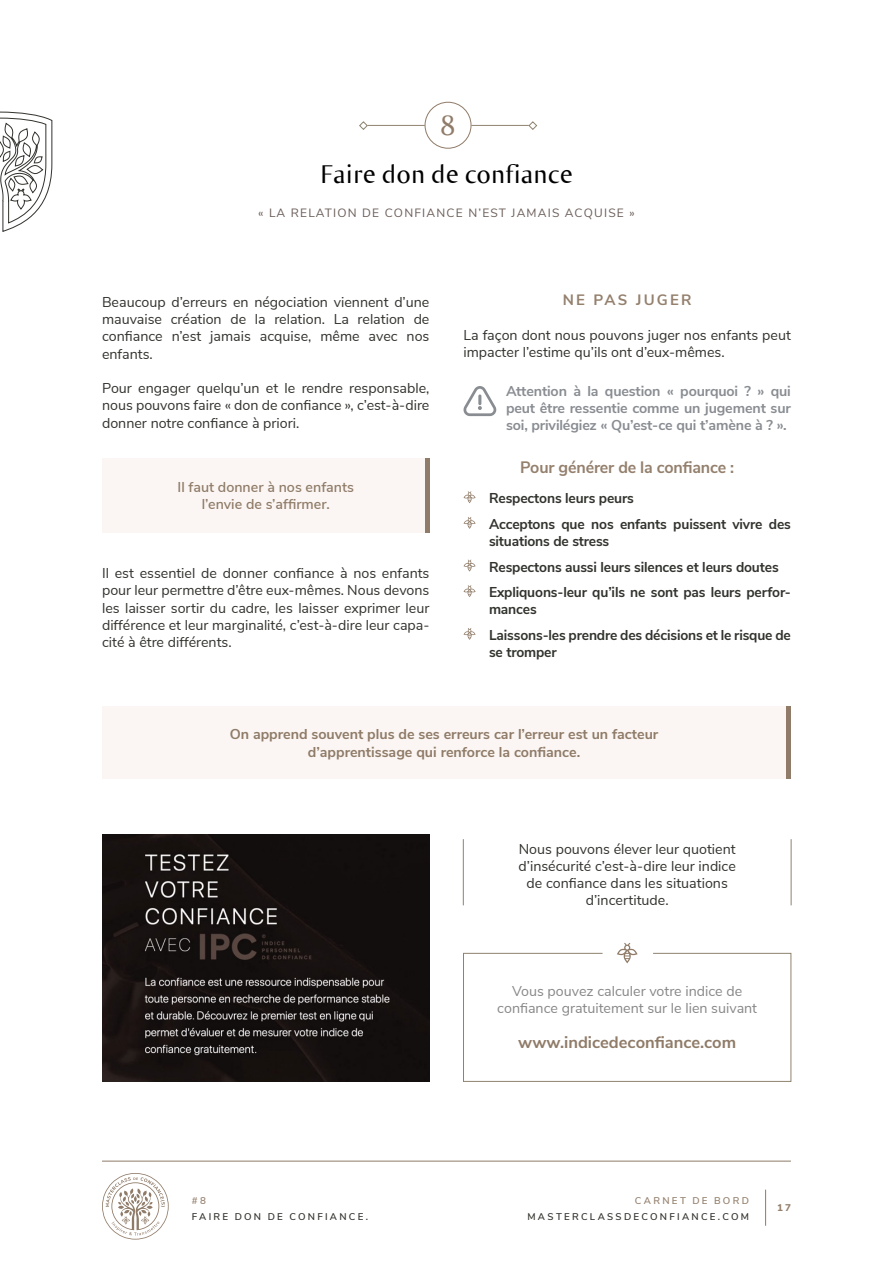
<style>
.page{position:relative;width:893px;height:1263px;background:#fff}
.page>*{position:absolute;margin:0;border:0;box-sizing:border-box;transform-origin:0 0}
.t1{font:30px "Ogirema";color:#8f7b68}
.t2{font:27px "Ogirema";letter-spacing:.01em;color:#000}
.t3{font:700 16.5px "Nunito Sans";letter-spacing:-.01em;color:#94806d}
.t4{font:700 16.5px "Nunito Sans";color:#8f7b68}
.t5{font:700 15px "Nunito Sans";letter-spacing:.15em;color:#94806d}
.t6{font:14.25px/17.2px "Nunito Sans";color:#31332d;text-align:justify}
.t7{font:700 14.25px/25.7px "Nunito Sans";letter-spacing:-.01em;color:#31332d}
.t8{font:700 14.25px/17.2px "Nunito Sans";letter-spacing:-.01em;color:#898d92;text-align:justify}
.t9{font:700 14.25px/17.2px "Nunito Sans";color:#8f7b68;text-align:center}
.t10{font:14.25px/17.2px "Nunito Sans";color:#878787;text-align:center}
.t11{font:600 14.25px/17.2px "Nunito Sans";color:#8f7b68;text-align:center}
.t12{font:12px "Nunito Sans";letter-spacing:.1em;color:#695c57}
.t13{font:600 9.75px "Nunito Sans";letter-spacing:.23em;color:#31332d}
.t14{font:600 9.75px "Nunito Sans";letter-spacing:.23em;color:#94806d}
.t15{font:800 9.75px "Nunito Sans";color:#94806d}
</style>
<div class="page">
<hr style="left:102px;top:1161px;width:689px;height:1px;background:#8f7b68">
<hr style="left:765px;top:1190px;width:1px;height:36px;background:#8f7b68">
<svg style="left:102px;top:1173px;width:67px;height:66px"></svg>
<div style="left:102px;top:459px;width:327px;height:74px;background:#fbf6f3"></div>
<div style="left:102px;top:707px;width:689px;height:72px;background:#fbf6f3"></div>
<hr style="left:425px;top:459px;width:4px;height:74px;background:#8f7b68">
<hr style="left:787px;top:707px;width:4px;height:72px;background:#8f7b68">
<hr style="left:471px;top:125px;width:58px;height:1px;background:#8e836f">
<hr style="left:367px;top:125px;width:58px;height:1px;background:#8e836f">
<div style="left:425px;top:102px;width:46px;height:46px;border:1px solid #8f7b68;border-radius:50%"></div>
<svg style="left:359px;top:121px;width:9px;height:9px"></svg>
<svg style="left:528px;top:121px;width:9px;height:9px"></svg>
<svg style="left:0;top:112px;width:52px;height:120px"></svg>
<svg style="left:463px;top:491px;width:13px;height:12px"></svg>
<svg style="left:463px;top:517px;width:13px;height:12px"></svg>
<svg style="left:463px;top:560px;width:13px;height:12px"></svg>
<svg style="left:463px;top:585px;width:13px;height:12px"></svg>
<svg style="left:463px;top:628px;width:13px;height:12px"></svg>
<svg style="left:463px;top:386px;width:33px;height:30px"></svg>
<img style="left:102px;top:834px;width:327px;height:247px">
<svg style="left:463px;top:943px;width:328px;height:139px"></svg>
<hr style="left:463px;top:839px;width:1px;height:66px;background:#8e836f">
<hr style="left:791px;top:839px;width:1px;height:66px;background:#8e836f">
<h1 class="t1" style="left:440px;top:107px;width:17px">8</h1>
<h2 class="t2" style="left:320px;top:158px;width:254px">Faire don de confiance</h2>
<p class="t12" style="left:258px;top:204px;width:378px">« LA RELATION DE CONFIANCE N’EST JAMAIS ACQUISE »</p>
<p class="t6" style="left:102px;top:292px;width:329px">Beaucoup d’erreurs en négociation viennent d’une mauvaise création de la relation. La relation de confiance n’est jamais acquise, même avec nos enfants.</p>
<p class="t6" style="left:102px;top:379px;width:329px">Pour engager quelqu’un et le rendre responsable, nous pouvons faire « don de confiance », c’est-à-dire donner notre confiance à priori.</p>
<p class="t11" style="left:178px;top:478px;width:178px">Il faut donner à nos enfants l’envie de s’affirmer.</p>
<p class="t6" style="left:102px;top:564px;width:329px">Il est essentiel de donner confiance à nos enfants pour leur permettre d’être eux-mêmes. Nous devons les laisser sortir du cadre, les laisser exprimer leur différence et leur marginalité, c’est-à-dire leur capa&shy;cité à être différents.</p>
<p class="t5" style="left:563px;top:289px;width:130px">NE PAS JUGER</p>
<p class="t6" style="left:463px;top:325px;width:329px">La façon dont nous pouvons juger nos enfants peut impacter l’estime qu’ils ont d’eux-mêmes.</p>
<p class="t8" style="left:506px;top:381px;width:286px">Attention à la question « pourquoi ? » qui peut être ressentie comme un jugement sur soi, privilégiez « Qu’est-ce qui t’amène à ? ».</p>
<p class="t3" style="left:520px;top:456px;width:216px">Pour générer de la confiance :</p>
<p class="t7" style="left:489px;top:485px;width:303px">Respectons leurs peurs<br>Acceptons que nos enfants puissent vivre des</p>
<p class="t7" style="left:489px;top:527px;width:303px">situations de stress<br>Respectons aussi leurs silences et leurs doutes<br>Expliquons-leur qu’ils ne sont pas leurs perfor-</p>
<p class="t7" style="left:489px;top:596px;width:303px">mances<br>Laissons-les prendre des décisions et le risque de</p>
<p class="t7" style="left:489px;top:638px;width:69px">se tromper</p>
<p class="t9" style="left:230px;top:725px;width:430px">On apprend souvent plus de ses erreurs car l’erreur est un facteur d’apprentissage qui renforce la confiance.</p>
<p class="t6" style="left:518px;top:839px;width:219px;text-align:center">Nous pouvons élever leur quotient d’insécurité c’est-à-dire leur indice de confiance dans les situations d’incertitude.</p>
<p class="t14" style="left:192px;top:1193px;width:16px">#8</p>
<p class="t13" style="left:192px;top:1209px;width:178px">FAIRE DON DE CONFIANCE.</p>
<p class="t10" style="left:497px;top:982px;width:261px">Vous pouvez calculer votre indice de confiance gratuitement sur le lien suivant</p>
<p class="t4" style="left:518px;top:1030px;width:219px">www.indicedeconfiance.com</p>
<p class="t14" style="left:635px;top:1193px;width:116px">CARNET DE BORD</p>
<p class="t13" style="left:527px;top:1209px;width:223px">MASTERCLASSDECONFIANCE.COM</p>
<p class="t15" style="left:777px;top:1201px;width:15px">17</p>
</div>
